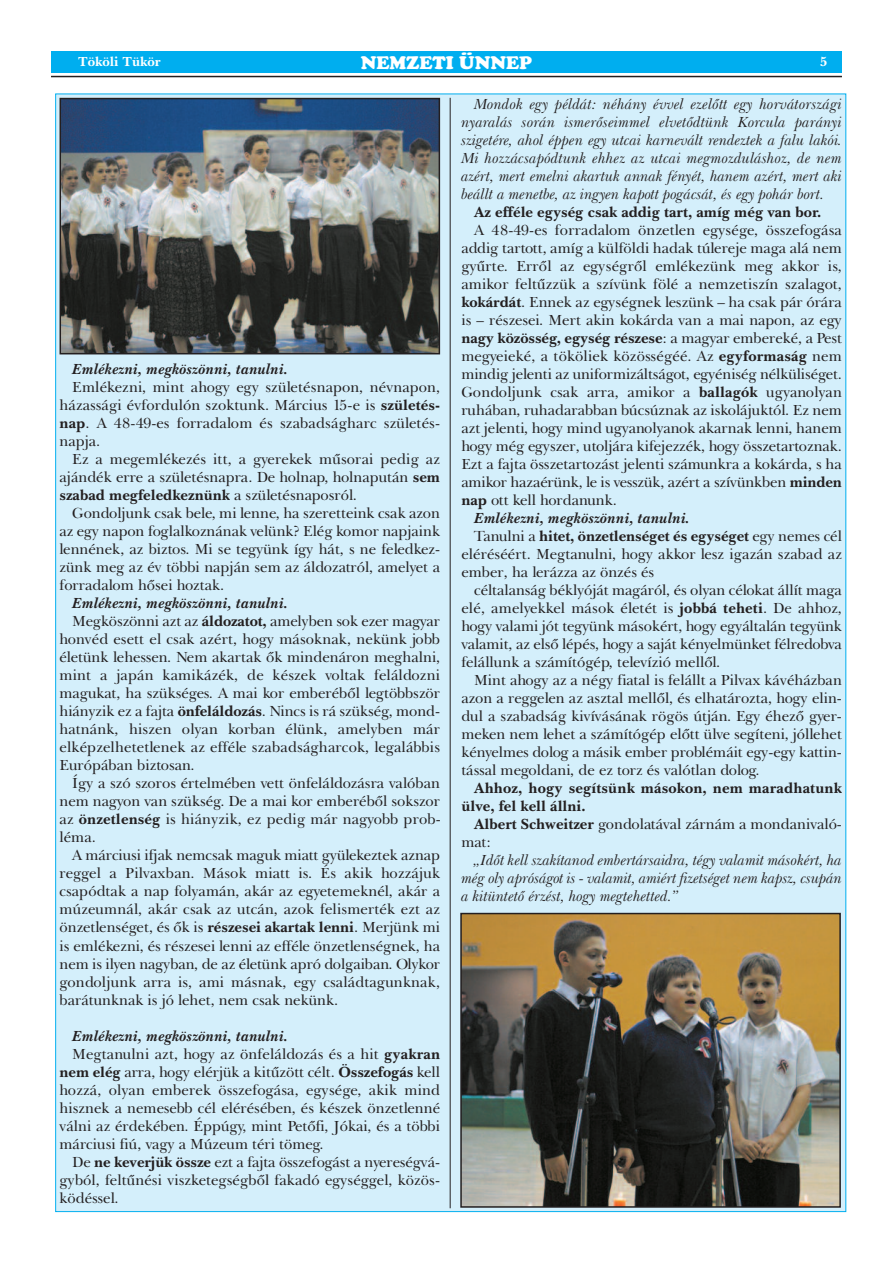
<style>
.page{position:relative;width:893px;height:1263px;background:#fff}
.page>*{position:absolute;margin:0;border:0;box-sizing:border-box;transform-origin:0 0}
.t1{font:18px "Cupertino";color:#fff}
.t2{font:15px/18px "New Baskerville PFL";color:#231f20;text-align:justify}
.t3{font:italic 15px/18px "New Baskerville PFL";color:#231f20;text-align:justify}
.t4{font:700 15px/18.1px "New Baskerville PFL";color:#231f20}
.t5{font:italic 700 15px "New Baskerville PFL";color:#231f20}
.t6{font:700 13.5px "New Baskerville PFL";color:#fff}
.s1{font-weight:700}
.s2{font-weight:400}
</style>
<div class="page">
<div style="left:51px;top:51px;width:791px;height:21px;background:#00aeef"></div>
<hr style="left:51px;top:76px;width:791px;height:1px;background:#231f20">
<div style="left:56px;top:94px;width:789px;height:1117px;background:#d4effb"></div>
<img style="left:63px;top:101px;width:374px;height:250px">
<div style="left:60px;top:98px;width:380px;height:256px;border:2px solid #231f20"></div>
<img style="left:463px;top:916px;width:375px;height:289px">
<div style="left:460px;top:913px;width:381px;height:295px;border:2px solid #231f20"></div>
<hr style="left:450px;top:98px;width:1px;height:1110px;background:#231f20">
<p class="t6" style="left:78px;top:53px;width:84px">Tököli Tükör</p>
<p class="t1" style="left:361px;top:52px;width:173px">NEMZETI ÜNNEP</p>
<p class="t6" style="left:820px;top:53px;width:9px">5</p>
<p class="t5" style="left:72px;top:360px;width:217px">Emlékezni, megköszönni, tanulni.</p>
<p class="t2" style="left:60px;top:378px;width:382px;text-indent:13px">Emlékezni, mint ahogy egy születésnapon, névnapon, házassági évfordulón szoktunk. Március 15-e is <span class="s1">születés&shy;nap</span>. A 48-49-es forradalom és szabadságharc születés&shy;napja.</p>
<p class="t2" style="left:60px;top:450px;width:382px;text-indent:13px">Ez a megemlékezés itt, a gyerekek műsorai pedig az ajándék erre a születésnapra. De holnap, holnapután <span class="s1">sem szabad megfeledkeznünk</span> a születésnaposról.</p>
<p class="t2" style="left:60px;top:504px;width:382px;text-indent:13px">Gondoljunk csak bele, mi lenne, ha szeretteink csak azon az egy napon foglalkoznának velünk? Elég komor napjaink lennének, az biztos. Mi se tegyünk így hát, s ne feledkez&shy;zünk meg az év többi napján sem az áldozatról, amelyet a forradalom hősei hoztak.</p>
<p class="t5" style="left:72px;top:594px;width:217px">Emlékezni, megköszönni, tanulni.</p>
<p class="t2" style="left:72px;top:612px;width:369px">Megköszönni azt az <span class="s1">áldozatot,</span> amelyben sok ezer magyar</p>
<p class="t2" style="left:60px;top:630px;width:382px">honvéd esett el csak azért, hogy másoknak, nekünk jobb</p>
<p class="t2" style="left:60px;top:648px;width:382px">életünk lehessen. Nem akartak ők mindenáron meghalni,</p>
<p class="t2" style="left:60px;top:666px;width:382px">mint a japán kamikázék, de készek voltak feláldozni</p>
<p class="t2" style="left:60px;top:684px;width:382px">magukat, ha szükséges. A mai kor emberéből legtöbbször</p>
<p class="t2" style="left:60px;top:702px;width:382px">hiányzik ez a fajta <span class="s1">önfeláldozás</span>. Nincs is rá szükség, mond-</p>
<p class="t2" style="left:60px;top:720px;width:382px">hatnánk, hiszen olyan korban élünk, amelyben már</p>
<p class="t2" style="left:60px;top:738px;width:382px">elképzelhetetlenek az efféle szabadságharcok, legalábbis</p>
<p class="t2" style="left:60px;top:756px;width:137px">Európában biztosan.</p>
<p class="t2" style="left:72px;top:774px;width:369px">Így a szó szoros értelmében vett önfeláldozásra valóban</p>
<p class="t2" style="left:60px;top:792px;width:382px">nem nagyon van szükség. De a mai kor emberéből sokszor</p>
<p class="t2" style="left:60px;top:810px;width:383px">az <span class="s1">önzetlenség</span> is hiányzik, ez pedig már nagyobb prob-</p>
<p class="t2" style="left:60px;top:828px;width:38px">léma.</p>
<p class="t2" style="left:72px;top:846px;width:369px">A márciusi ifjak nemcsak maguk miatt gyülekeztek aznap</p>
<p class="t2" style="left:60px;top:864px;width:382px">reggel a Pilvaxban. Mások miatt is. És akik hozzájuk</p>
<p class="t2" style="left:60px;top:882px;width:382px">csapódtak a nap folyamán, akár az egyetemeknél, akár a</p>
<p class="t2" style="left:60px;top:900px;width:382px">múzeumnál, akár csak az utcán, azok felismerték ezt az</p>
<p class="t2" style="left:60px;top:918px;width:382px">önzetlenséget, és ők is <span class="s1">részesei akartak lenni</span>. Merjünk mi</p>
<p class="t2" style="left:60px;top:936px;width:382px">is emlékezni, és részesei lenni az efféle önzetlenségnek, ha</p>
<p class="t2" style="left:60px;top:954px;width:382px">nem is ilyen nagyban, de az életünk apró dolgaiban. Olykor</p>
<p class="t2" style="left:60px;top:972px;width:382px">gondoljunk arra is, ami másnak, egy családtagunknak,</p>
<p class="t2" style="left:60px;top:990px;width:280px">barátunknak is jó lehet, nem csak nekünk.</p>
<p class="t5" style="left:72px;top:1026px;width:217px">Emlékezni, megköszönni, tanulni.</p>
<p class="t2" style="left:72px;top:1044px;width:369px">Megtanulni azt, hogy az önfeláldozás és a hit <span class="s1">gyakran</span></p>
<p class="t2" style="left:60px;top:1062px;width:382px"><span class="s1">nem elég</span> arra, hogy elérjük a kitűzött célt. <span class="s1">Összefogás</span> kell</p>
<p class="t2" style="left:60px;top:1080px;width:382px">hozzá, olyan emberek összefogása, egysége, akik mind</p>
<p class="t2" style="left:60px;top:1098px;width:382px">hisznek a nemesebb cél elérésében, és készek önzetlenné</p>
<p class="t2" style="left:60px;top:1116px;width:382px">válni az érdekében. Éppúgy, mint Petőfi, Jókai, és a többi</p>
<p class="t2" style="left:60px;top:1134px;width:266px">márciusi fiú, vagy a Múzeum téri tömeg.</p>
<p class="t2" style="left:72px;top:1152px;width:369px">De <span class="s1">ne keverjük össze</span> ezt a fajta összefogást a nyereségvá-</p>
<p class="t2" style="left:60px;top:1170px;width:382px">gyból, feltűnési viszketegségből fakadó egységgel, közös-</p>
<p class="t2" style="left:60px;top:1188px;width:60px">ködéssel.</p>
<p class="t3" style="left:461px;top:95px;width:382px;text-indent:13px">Mondok egy példát: néhány évvel ezelőtt egy horvátországi nyaralás során ismerőseimmel elvetődtünk Korcula parányi szigetére, ahol éppen egy utcai karnevált rendeztek a falu lakói.<br>Mi hozzácsapódtunk ehhez az utcai megmozduláshoz, de nem azért, mert emelni akartuk annak fényét, hanem azért, mert aki beállt a menetbe, az ingyen kapott pogácsát, és egy pohár bort.</p>
<p class="t4" style="left:474px;top:202px;width:349px">Az efféle egység csak addig tart, amíg még van bor.</p>
<p class="t2" style="left:474px;top:221px;width:369px">A 48-49-es forradalom önzetlen egysége, összefogása</p>
<p class="t2" style="left:461px;top:239px;width:382px">addig tartott, amíg a külföldi hadak túlereje maga alá nem</p>
<p class="t2" style="left:461px;top:257px;width:382px">gyűrte. Erről az egységről emlékezünk meg akkor is,</p>
<p class="t2" style="left:461px;top:275px;width:382px">amikor feltűzzük a szívünk fölé a nemzetiszín szalagot,</p>
<p class="t2" style="left:461px;top:293px;width:382px"><span class="s1">kokárdát</span>. Ennek az egységnek leszünk – ha csak pár órára</p>
<p class="t2" style="left:461px;top:311px;width:382px">is – részesei. Mert akin kokárda van a mai napon, az egy</p>
<p class="t4" style="left:461px;top:329px;width:382px">nagy közösség, egység részese<span class="s2">: a magyar embereké, a Pest</span></p>
<p class="t2" style="left:461px;top:347px;width:382px">megyeieké, a tököliek közösségéé. Az <span class="s1">egyformaság</span> nem</p>
<p class="t2" style="left:461px;top:365px;width:382px">mindig jelenti az uniformizáltságot, egyéniség nélküliséget.</p>
<p class="t2" style="left:461px;top:383px;width:382px">Gondoljunk csak arra, amikor a <span class="s1">ballagók</span> ugyanolyan</p>
<p class="t2" style="left:461px;top:401px;width:382px">ruhában, ruhadarabban búcsúznak az iskolájuktól. Ez nem</p>
<p class="t2" style="left:461px;top:419px;width:382px">azt jelenti, hogy mind ugyanolyanok akarnak lenni, hanem</p>
<p class="t2" style="left:461px;top:437px;width:382px">hogy még egyszer, utoljára kifejezzék, hogy összetartoznak.</p>
<p class="t2" style="left:461px;top:455px;width:382px">Ezt a fajta összetartozást jelenti számunkra a kokárda, s ha</p>
<p class="t2" style="left:461px;top:473px;width:382px">amikor hazaérünk, le is vesszük, azért a szívünkben <span class="s1">minden</span></p>
<p class="t2" style="left:461px;top:491px;width:157px"><span class="s1">nap</span> ott kell hordanunk.</p>
<p class="t5" style="left:474px;top:508px;width:217px">Emlékezni, megköszönni, tanulni.</p>
<p class="t4" style="left:474px;top:527px;width:369px"><span class="s2">Tanulni a</span> hitet, önzetlenséget és egységet <span class="s2">egy nemes cél</span></p>
<p class="t2" style="left:461px;top:545px;width:382px">eléréséért. Megtanulni, hogy akkor lesz igazán szabad az</p>
<p class="t2" style="left:461px;top:563px;width:194px">ember, ha lerázza az önzés és</p>
<p class="t2" style="left:474px;top:581px;width:369px">céltalanság béklyóját magáról, és olyan célokat állít maga</p>
<p class="t2" style="left:461px;top:599px;width:382px">elé, amelyekkel mások életét is <span class="s1">jobbá teheti</span>. De ahhoz,</p>
<p class="t2" style="left:461px;top:617px;width:382px">hogy valami jót tegyünk másokért, hogy egyáltalán tegyünk</p>
<p class="t2" style="left:461px;top:635px;width:382px">valamit, az első lépés, hogy a saját kényelmünket félredobva</p>
<p class="t2" style="left:461px;top:653px;width:260px">felállunk a számítógép, televízió mellől.</p>
<p class="t2" style="left:474px;top:671px;width:369px">Mint ahogy az a négy fiatal is felállt a Pilvax kávéházban</p>
<p class="t2" style="left:461px;top:689px;width:382px">azon a reggelen az asztal mellől, és elhatározta, hogy elin-</p>
<p class="t2" style="left:461px;top:707px;width:382px">dul a szabadság kivívásának rögös útján. Egy éhező gyer-</p>
<p class="t2" style="left:461px;top:725px;width:382px">meken nem lehet a számítógép előtt ülve segíteni, jóllehet</p>
<p class="t2" style="left:461px;top:743px;width:382px">kényelmes dolog a másik ember problémáit egy-egy kattin-</p>
<p class="t2" style="left:461px;top:761px;width:300px">tással megoldani, de ez torz és valótlan dolog.</p>
<p class="t4" style="left:461px;top:778px;width:382px;text-indent:13px">Ahhoz, hogy segítsünk másokon, nem maradhatunk ülve, fel kell állni.</p>
<p class="t2" style="left:461px;top:815px;width:382px;text-indent:13px"><span class="s1">Albert Schweitzer</span> gondolatával zárnám a mondanivaló&shy;mat:</p>
<p class="t3" style="left:461px;top:851px;width:382px;text-indent:13px">„Időt kell szakítanod embertársaidra, tégy valamit másokért, ha még oly apróságot is - valamit, amiért fizetséget nem kapsz, csupán a kitüntető érzést, hogy megtehetted.”</p>
</div>
